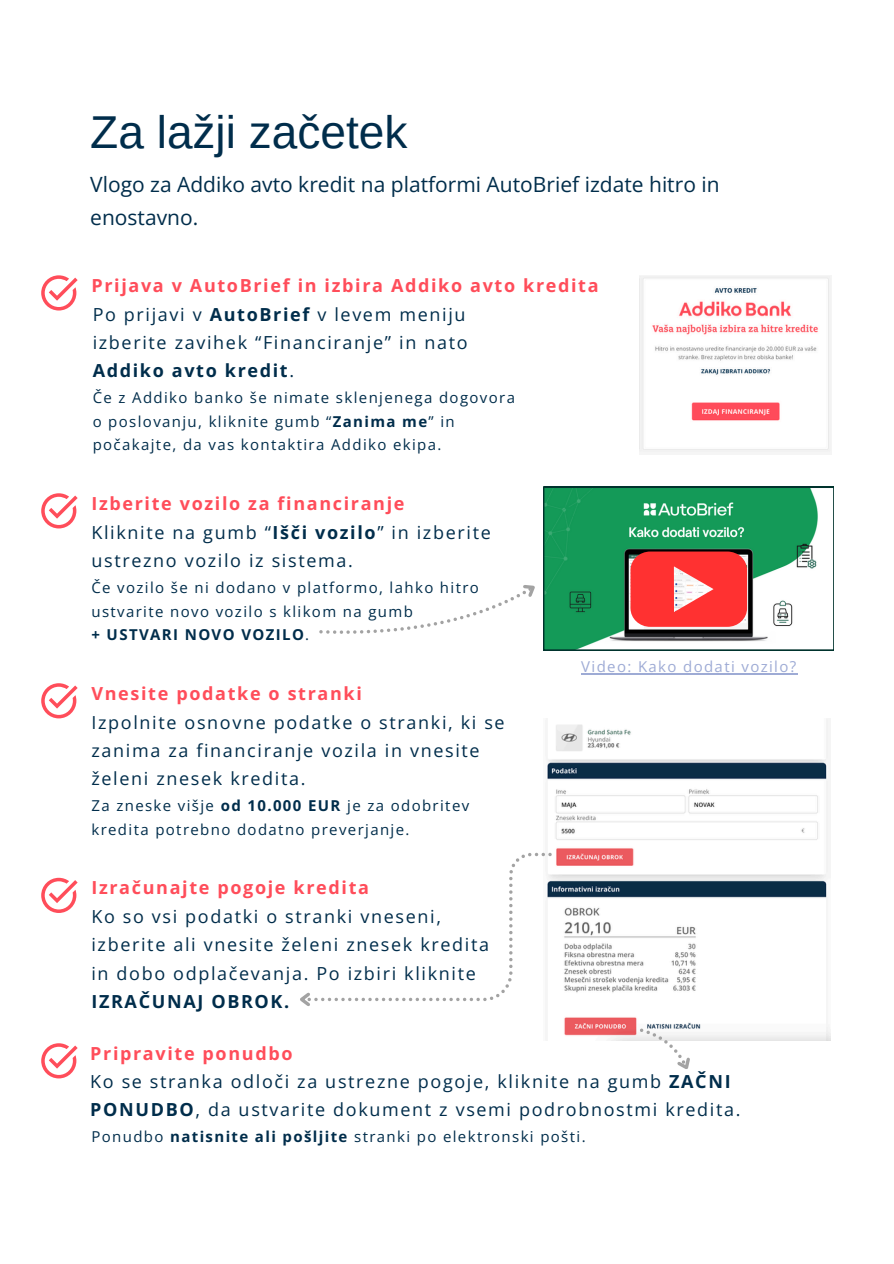
<style>
.page{position:relative;width:894px;height:1264px;background:#fff}
.page>*{position:absolute;margin:0;border:0;box-sizing:border-box;transform-origin:0 0}
.t1{font:46.05px "Arimo";color:#002d4b}
.t2{font:21px/32.7px "Open Sans";color:#002d4b}
.t3{font:18px/28.2px "Open Sans";letter-spacing:.09em;color:#002d4b}
.t4{font:700 18px "Open Sans";letter-spacing:.09em;color:#ff4d5a}
.t5{font:15px/23.7px "Open Sans";letter-spacing:.09em;color:#002d4b}
.t6{font:15px "Open Sans";letter-spacing:.09em;color:#9eabd5}
.t7{font:700 15px "Open Sans";letter-spacing:.09em;color:#002d4b}
.s1{font-weight:700}
.s2{font-weight:400}
</style>
<div class="page">
<svg style="left:41px;top:275px;width:37px;height:35px"></svg>
<svg style="left:543px;top:487px;width:290px;height:163px"></svg>
<svg style="left:630px;top:551px;width:116px;height:75px;background:#f84a4a"></svg>
<img style="left:547px;top:719px;width:283px;height:321px">
<img style="left:639px;top:276px;width:192px;height:176px">
<svg style="left:41px;top:493px;width:37px;height:35px"></svg>
<svg style="left:41px;top:683px;width:37px;height:35px"></svg>
<svg style="left:41px;top:877px;width:37px;height:35px"></svg>
<svg style="left:41px;top:1043px;width:37px;height:35px"></svg>
<svg style="left:319px;top:585px;width:216px;height:49px"></svg>
<hr style="left:581px;top:673px;width:216px;height:1px;background:#9eabd5">
<svg style="left:300px;top:852px;width:251px;height:157px"></svg>
<svg style="left:639px;top:1022px;width:58px;height:47px"></svg>
<h1 class="t1" style="left:90px;top:106px;width:319px">Za lažji začetek</h1>
<p class="t2" style="left:90px;top:167px;width:630px">Vlogo za Addiko avto kredit na platformi AutoBrief izdate hitro in enostavno.</p>
<p class="t4" style="left:91px;top:273px;width:508px">Prijava v AutoBrief in izbira Addiko avto kredita</p>
<p class="t3" style="left:93px;top:300px;width:376px;text-align:justify">Po prijavi v <span class="s1">AutoBrief</span> v levem meniju izberite zavihek “Financiranje” in nato <span class="s1">Addiko avto kredit</span>.</p>
<p class="t5" style="left:93px;top:385px;width:423px">Če z Addiko banko še nimate sklenjenega dogovora o poslovanju, kliknite gumb “<span class="s1">Zanima me</span>” in počakajte, da vas kontaktira Addiko ekipa.</p>
<p class="t4" style="left:91px;top:490px;width:314px">Izberite vozilo za financiranje</p>
<p class="t3" style="left:91px;top:517px;width:401px">Kliknite na gumb “<span class="s1">Išči vozilo</span>” in izberite ustrezno vozilo iz sistema.</p>
<h2 class="t5" style="left:91px;top:575px;width:389px">Če vozilo še ni dodano v platformo, lahko hitro ustvarite novo vozilo s klikom na gumb</h2>
<h3 class="t7" style="left:91px;top:624px;width:219px">+ USTVARI NOVO VOZILO<span class="s2">.</span></h3>
<p class="t4" style="left:91px;top:680px;width:272px">Vnesite podatke o stranki</p>
<p class="t3" style="left:91px;top:707px;width:414px">Izpolnite osnovne podatke o stranki, ki se zanima za financiranje vozila in vnesite želeni znesek kredita.</p>
<h2 class="t5" style="left:91px;top:793px;width:379px">Za zneske višje <span class="s1">od 10.000 EUR</span> je za odobritev kredita potrebno dodatno preverjanje.</h2>
<p class="t4" style="left:91px;top:875px;width:279px">Izračunajte pogoje kredita</p>
<p class="t3" style="left:91px;top:902px;width:399px">Ko so vsi podatki o stranki vneseni, izberite ali vnesite želeni znesek kredita in dobo odplačevanja. Po izbiri kliknite <span class="s1">IZRAČUNAJ OBROK.</span></p>
<p class="t6" style="left:581px;top:656px;width:216px">Video: Kako dodati vozilo?</p>
<h2 class="t4" style="left:90px;top:1040px;width:204px">Pripravite ponudbo</h2>
<h3 class="t3" style="left:90px;top:1066px;width:651px">Ko se stranka odloči za ustrezne pogoje, kliknite na gumb <span class="s1">ZAČNI<br>PONUDBO</span>, da ustvarite dokument z vsemi podrobnostmi kredita.</h3>
<p class="t5" style="left:91px;top:1124px;width:495px">Ponudbo <span class="s1">natisnite ali pošljite</span> stranki po elektronski pošti.</p>
</div>
